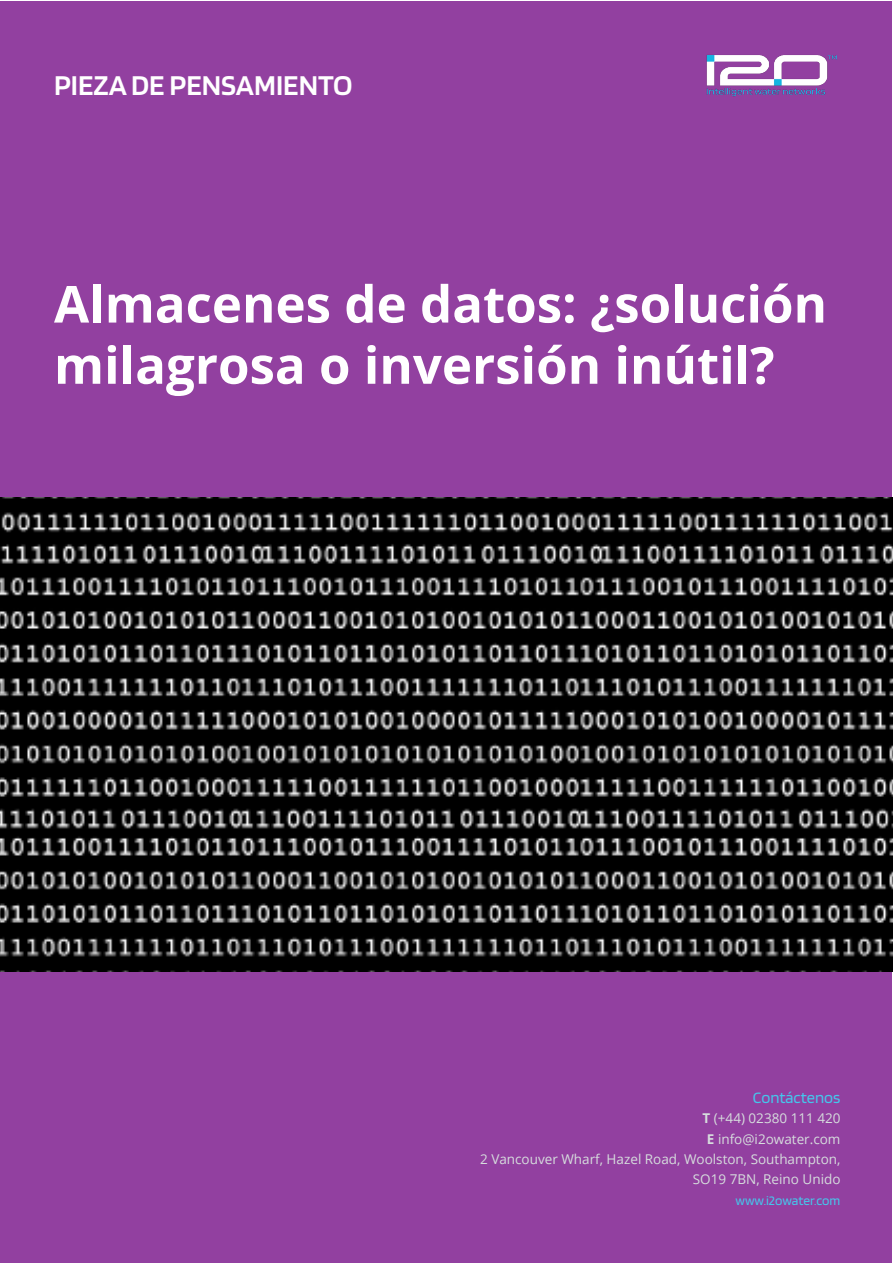
<style>
.page{position:relative;width:893px;height:1263px;background:#fff}
.page>*{position:absolute;margin:0;border:0;box-sizing:border-box;transform-origin:0 0}
.t1{font:700 51px/61.2px "Open Sans";color:#fff}
.t2{font:600 30px "Blinker";color:#fff}
.t3{font:16.5px "Blinker";color:#45c7ec}
.t4{font:13.5px/20.4px "Open Sans";color:#d6dddd;text-align:right}
.t5{font:13.5px "Blinker";color:#45c7ec}
.s1{font-weight:700}
</style>
<div class="page">
<div style="left:1px;top:1px;width:891px;height:1261px;background:#9240a0"></div>
<img style="left:706px;top:55px;width:131px;height:42px">
<img style="left:0;top:497px;width:893px;height:474px">
<p class="t2" style="left:54px;top:70px;width:300px">PIEZA DE PENSAMIENTO</p>
<p class="t1" style="left:54px;top:272px;width:775px">Almacenes de datos: ¿solución milagrosa o inversión inútil?</p>
<p class="t3" style="left:753px;top:1089px;width:89px">Contáctenos</p>
<p class="t4" style="left:703px;top:1108px;width:139px"><span class="s1">T</span> (+44) 02380 111 420</p>
<p class="t4" style="left:707px;top:1128px;width:135px"><span class="s1">E</span> info@i2owater.com</p>
<p class="t4" style="left:480px;top:1148px;width:362px">2 Vancouver Wharf, Hazel Road, Woolston, Southampton,<br>SO19 7BN, Reino Unido</p>
<p class="t5" style="left:735px;top:1193px;width:106px">www.i2owater.com</p>
</div>
